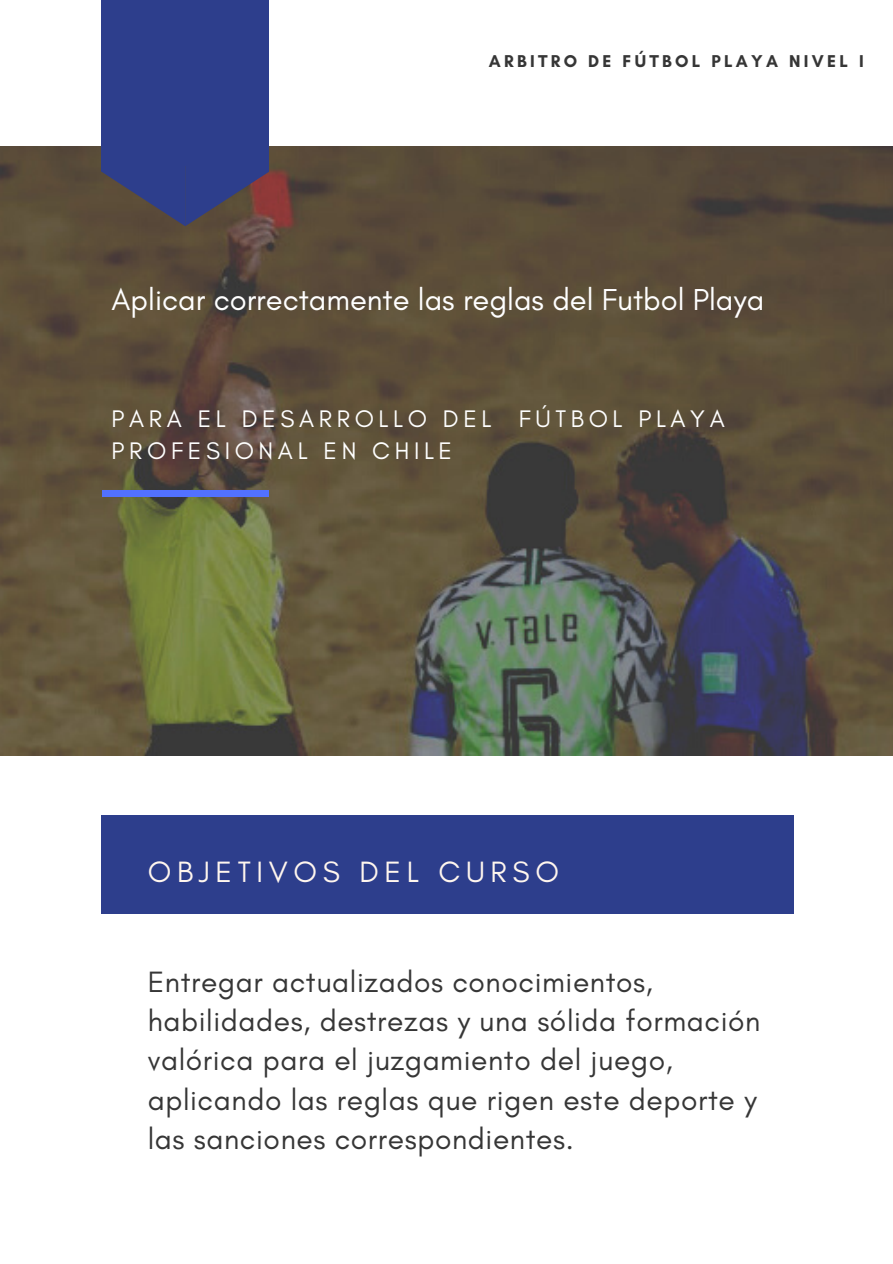
<style>
.page{position:relative;width:893px;height:1264px;background:#fff}
.page>*{position:absolute;margin:0;border:0;box-sizing:border-box;transform-origin:0 0}
.t1{font:30.9px "Glacial Indifference";color:#fff}
.t2{font:29.85px/39.3px "Glacial Indifference";letter-spacing:.02em;color:#363636}
.t3{font:29.85px "Glacial Indifference";letter-spacing:.19em;color:#fff6ee}
.t4{font:24.45px/31.5px "Glacial Indifference";letter-spacing:.19em;color:#fff}
.t5{font:700 17.4px "Glacial Indifference";letter-spacing:.19em;color:#363636}
</style>
<div class="page">
<img style="left:0;top:146px;width:892px;height:609px">
<div style="left:102px;top:0;width:166px;height:166px;background:#2d3e8c"></div>
<svg style="left:102px;top:166px;width:166px;height:60px"></svg>
<div style="left:102px;top:490px;width:166px;height:6px;background:#5271ff"></div>
<div style="left:101px;top:815px;width:692px;height:98px;background:#2d3e8c"></div>
<p class="t5" style="left:489px;top:50px;width:376px">ARBITRO DE FÚTBOL PLAYA NIVEL I</p>
<p class="t1" style="left:112px;top:281px;width:654px">Aplicar correctamente las reglas del Futbol Playa</p>
<p class="t4" style="left:112px;top:403px;width:614px">PARA EL DESARROLLO DEL FÚTBOL PLAYA<br>PROFESIONAL EN CHILE</p>
<p class="t3" style="left:148px;top:853px;width:413px">OBJETIVOS DEL CURSO</p>
<p class="t2" style="left:148px;top:961px;width:614px">Entregar actualizados conocimientos, habilidades, destrezas y una sólida formación valórica para el juzgamiento del juego, aplicando las reglas que rigen este deporte y las sanciones correspondientes.</p>
</div>
